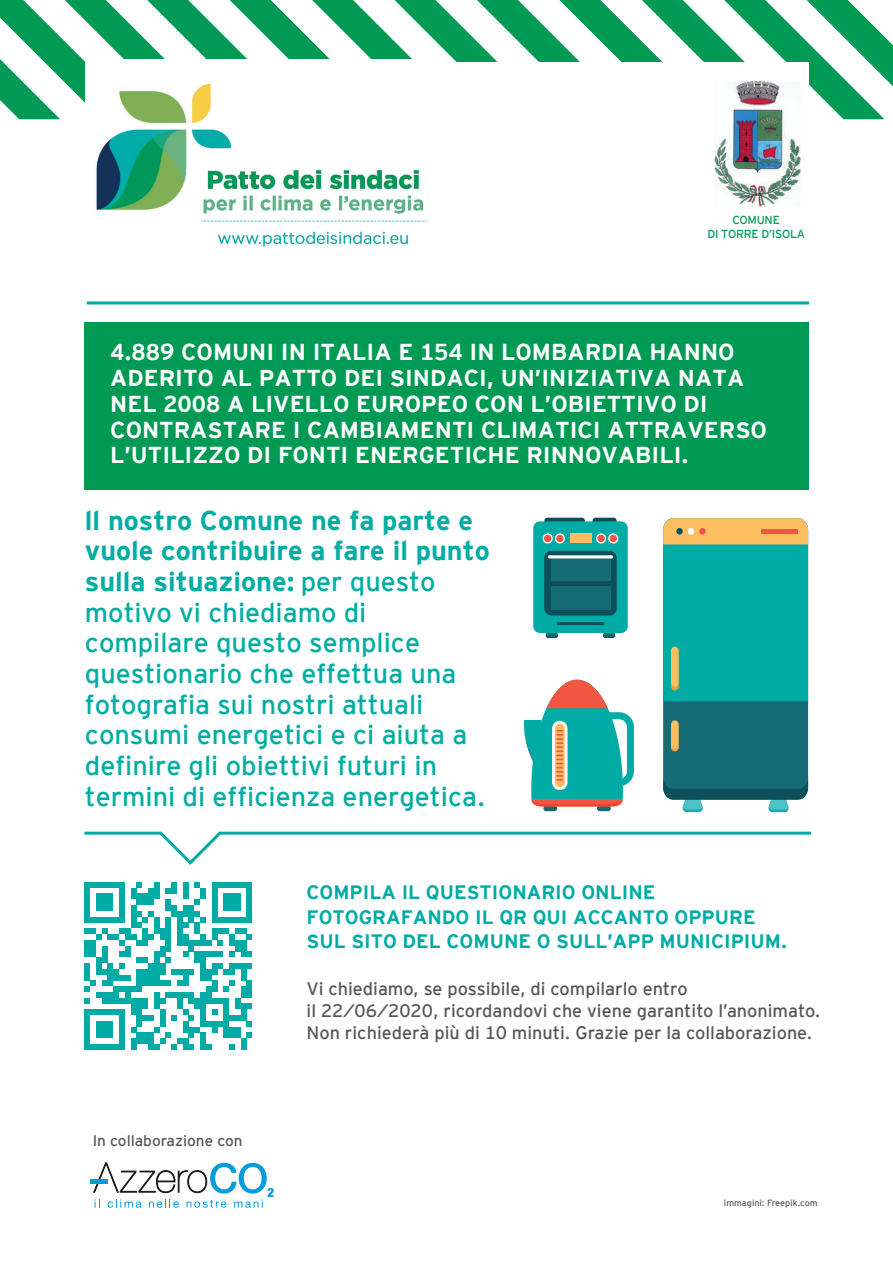
<style>
.page{position:relative;width:893px;height:1263px;background:#fff}
.page>*{position:absolute;margin:0;border:0;box-sizing:border-box;transform-origin:0 0}
.t1{font:27.15px/30.8px "Interstate Mono";color:#00ada3}
.t2{font:700 23.1px/25.8px "Interstate Mono";color:#fff}
.t3{font:700 19.35px/24.5px "Interstate Mono";color:#00aba5}
.t4{font:18px/22px "Interstate Mono";color:#57585a}
.t5{font:15.3px "Interstate Mono";color:#57585a}
.t6{font:11.7px/13.5px "Interstate Mono";letter-spacing:-.02em;color:#009a55;text-align:center}
.t7{font:9px "Interstate Mono";color:#57585a}
.s1{font-weight:700}
</style>
<div class="page">
<svg style="left:0;top:0;width:893px;height:119px"></svg>
<div style="left:85px;top:62px;width:723px;height:89px;background:#fff"></div>
<hr style="left:87px;top:301px;width:722px;height:3px;background:#00aba5">
<hr style="left:219px;top:832px;width:592px;height:3px;background:#00aba5">
<hr style="left:84px;top:832px;width:78px;height:3px;background:#00aba5">
<svg style="left:156px;top:831px;width:68px;height:34px"></svg>
<div style="left:84px;top:322px;width:724px;height:168px;background:#009a55"></div>
<img style="left:715px;top:81px;width:86px;height:126px">
<img style="left:88px;top:60px;width:347px;height:187px">
<div style="left:90px;top:1179px;width:18px;height:5px;background:#069bda"></div>
<svg style="left:93px;top:1163px;width:181px;height:45px"></svg>
<svg style="left:84px;top:882px;width:168px;height:168px"></svg>
<svg style="left:663px;top:518px;width:145px;height:294px;background:#279990"></svg>
<div style="left:676px;top:528px;width:7px;height:7px;background:#0d4f5b;border-radius:50%"></div>
<div style="left:688px;top:528px;width:6px;height:7px;background:#fff;border-radius:50%"></div>
<div style="left:699px;top:528px;width:7px;height:7px;background:#f05641;border-radius:50%"></div>
<hr style="left:761px;top:529px;width:37px;height:4px;background:#f05641">
<div style="left:543px;top:805px;width:14px;height:6px;background:#156c74;border-radius:3px"></div>
<div style="left:597px;top:805px;width:14px;height:6px;background:#156c74;border-radius:3px"></div>
<svg style="left:524px;top:680px;width:110px;height:127px"></svg>
<svg style="left:546px;top:633px;width:12px;height:5px"></svg>
<svg style="left:603px;top:633px;width:12px;height:5px"></svg>
<div style="left:592px;top:518px;width:25px;height:6px;background:#0d4f5b;border-radius:3px"></div>
<div style="left:544px;top:518px;width:41px;height:6px;background:#0d4f5b;border-radius:3px"></div>
<div style="left:533px;top:521px;width:95px;height:112px;background:#00aba5;border-radius:7px"></div>
<div style="left:544px;top:551px;width:73px;height:64px;background:#0d4f5b;border-radius:7px"></div>
<div style="left:551px;top:557px;width:59px;height:52px;background:#156c74"></div>
<div style="left:570px;top:534px;width:21px;height:9px;background:#fdbe60"></div>
<svg style="left:596px;top:533px;width:10px;height:10px"></svg>
<svg style="left:608px;top:533px;width:10px;height:10px"></svg>
<svg style="left:555px;top:533px;width:10px;height:10px"></svg>
<svg style="left:543px;top:533px;width:10px;height:10px"></svg>
<div style="left:597px;top:535px;width:8px;height:7px;background:#f05641;border-radius:50%"></div>
<div style="left:610px;top:535px;width:7px;height:7px;background:#f05641;border-radius:50%"></div>
<div style="left:556px;top:535px;width:8px;height:7px;background:#f05641;border-radius:50%"></div>
<div style="left:544px;top:535px;width:7px;height:7px;background:#f05641;border-radius:50%"></div>
<hr style="left:548px;top:555px;width:65px;height:3px;background:#fff;border-radius:2px">
<hr style="left:548px;top:581px;width:65px;height:4px;background:#0d4f5b">
<hr style="left:557px;top:622px;width:47px;height:3px;background:#0d4f5b">
<p class="t6" style="left:707px;top:213px;width:99px">COMUNE<br>DI TORRE D’ISOLA</p>
<p class="t2" style="left:110px;top:339px;width:658px">4.889 COMUNI IN ITALIA E 154 IN LOMBARDIA HANNO ADERITO AL PATTO DEI SINDACI, UN’INIZIATIVA NATA NEL 2008 A LIVELLO EUROPEO CON L’OBIETTIVO DI CONTRASTARE I CAMBIAMENTI CLIMATICI ATTRAVERSO L’UTILIZZO DI FONTI ENERGETICHE RINNOVABILI.</p>
<p class="t1" style="left:85px;top:504px;width:406px"><span class="s1">ll nostro Comune ne fa parte e vuole contribuire a fare il punto sulla situazione:</span> per questo motivo vi chiediamo di compilare questo semplice questionario che effettua una fotografia sui nostri attuali consumi energetici e ci aiuta a definire gli obiettivi futuri in termini di efficienza energetica.</p>
<p class="t5" style="left:93px;top:1132px;width:151px">In collaborazione con</p>
<p class="t3" style="left:307px;top:880px;width:482px">COMPILA IL QUESTIONARIO ONLINE<br>FOTOGRAFANDO IL QR QUI ACCANTO OPPURE<br>SUL SITO DEL COMUNE O SULL’APP MUNICIPIUM.</p>
<p class="t4" style="left:307px;top:977px;width:515px">Vi chiediamo, se possibile, di compilarlo entro<br>il 22/06/2020, ricordandovi che viene garantito l’anonimato.<br>Non richiederà più di 10 minuti. Grazie per la collaborazione.</p>
<p class="t7" style="left:724px;top:1198px;width:95px">immagini: Freepik.com</p>
</div>
